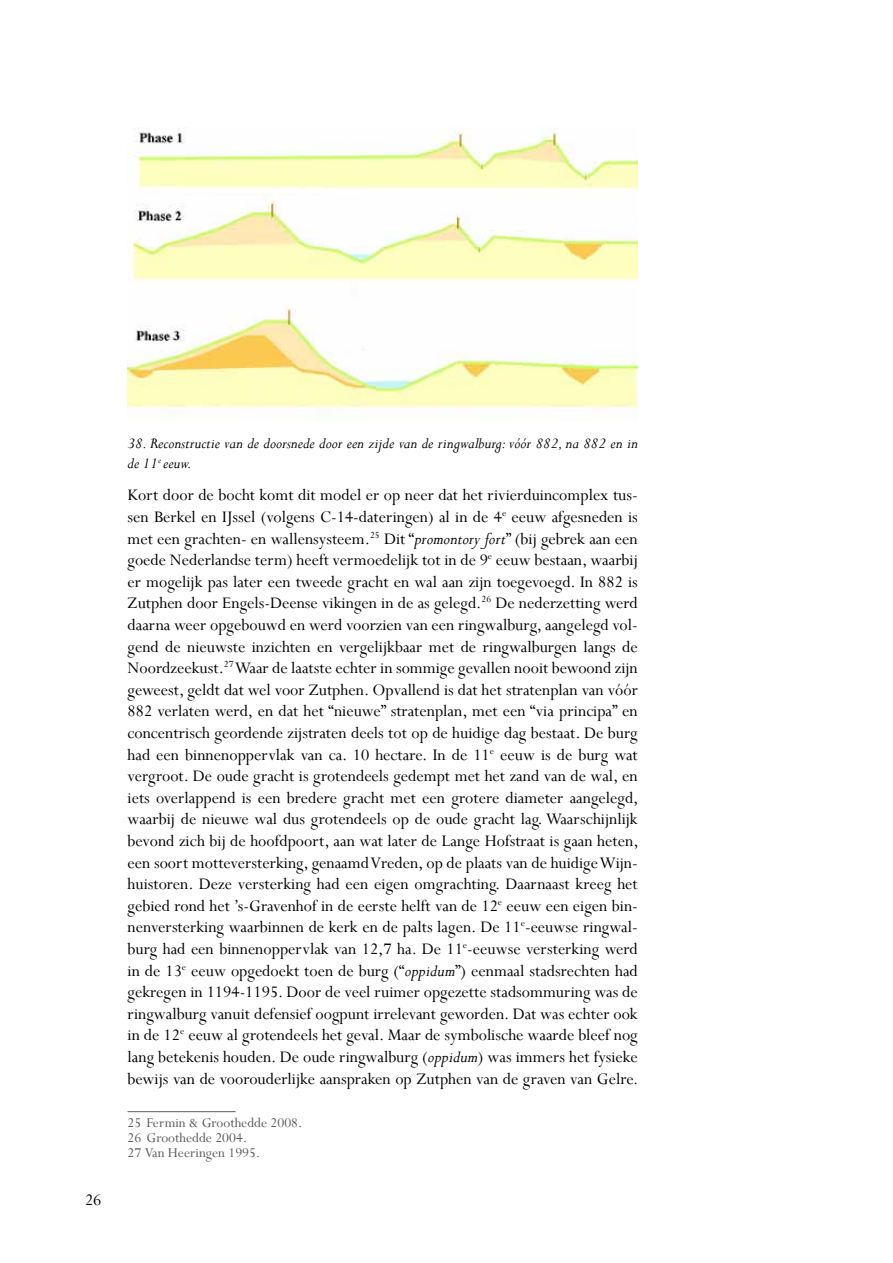
<style>
.page{position:relative;width:893px;height:1263px;background:#fff}
.page>*{position:absolute;margin:0;border:0;box-sizing:border-box;transform-origin:0 0}
.t1{font:18px/21.6px "Perpetua";color:#000;text-align:justify}
.t2{font:italic 16.5px/19.8px "Perpetua";color:#000}
.t3{font:15px/15px "Perpetua";color:#58595b}
.s1{font-style:italic}
</style>
<div class="page">
<hr style="left:128px;top:1111px;width:108px;height:1px;background:#58595b">
<img style="left:128px;top:128px;width:510px;height:281px">
<p class="t1" style="left:85px;top:1189px;width:18px">26</p>
<p class="t2" style="left:128px;top:433px;width:512px">38. Reconstructie van de doorsnede door een zijde van de ringwalburg: vóór 882, na 882 en in de 11<sup>e</sup> eeuw.</p>
<p class="t1" style="left:128px;top:484px;width:512px">Kort door de bocht komt dit model er op neer dat het rivierduincomplex tus&shy;sen Berkel en IJssel (volgens C-14-dateringen) al in de 4<sup>e</sup> eeuw afgesneden is met een grachten- en wallensysteem.<sup>25</sup> Dit “<span class="s1">promontory fort</span>” (bij gebrek aan een goede Nederlandse term) heeft vermoedelijk tot in de 9<sup>e</sup> eeuw bestaan, waarbij er mogelijk pas later een tweede gracht en wal aan zijn toegevoegd. In 882 is Zutphen door Engels-Deense vikingen in de as gelegd.<sup>26</sup> De nederzetting werd daarna weer opgebouwd en werd voorzien van een ringwalburg, aangelegd vol&shy;gend de nieuwste inzichten en vergelijkbaar met de ringwalburgen langs de Noordzeekust.<sup>27</sup> Waar de laatste echter in sommige gevallen nooit bewoond zijn geweest, geldt dat wel voor Zutphen. Opvallend is dat het stratenplan van vóór 882 verlaten werd, en dat het “nieuwe” stratenplan, met een “via principa” en concentrisch geordende zijstraten deels tot op de huidige dag bestaat. De burg had een binnenoppervlak van ca. 10 hectare. In de 11<sup>e</sup> eeuw is de burg wat vergroot. De oude gracht is grotendeels gedempt met het zand van de wal, en iets overlappend is een bredere gracht met een grotere diameter aangelegd, waarbij de nieuwe wal dus grotendeels op de oude gracht lag. Waarschijnlijk bevond zich bij de hoofdpoort, aan wat later de Lange Hofstraat is gaan heten, een soort motteversterking, genaamd Vreden, op de plaats van de huidige Wijn&shy;huistoren. Deze versterking had een eigen omgrachting. Daarnaast kreeg het gebied rond het ’s-Gravenhof in de eerste helft van de 12<sup>e</sup> eeuw een eigen bin&shy;nenversterking waarbinnen de kerk en de palts lagen. De 11<sup>e</sup>-eeuwse ringwal&shy;burg had een binnenoppervlak van 12,7 ha. De 11<sup>e</sup>-eeuwse versterking werd in de 13<sup>e</sup> eeuw opgedoekt toen de burg (“<span class="s1">oppidum</span>”) eenmaal stadsrechten had gekregen in 1194-1195. Door de veel ruimer opgezette stadsommuring was de ringwalburg vanuit defensief oogpunt irrelevant geworden. Dat was echter ook in de 12<sup>e</sup> eeuw al grotendeels het geval. Maar de symbolische waarde bleef nog lang betekenis houden. De oude ringwalburg (<span class="s1">oppidum</span>) was immers het fysieke bewijs van de voorouderlijke aanspraken op Zutphen van de graven van Gelre.</p>
<p class="t3" style="left:128px;top:1114px;width:176px">25 Fermin &amp; Groothedde 2008.<br>26 Groothedde 2004.<br>27 Van Heeringen 1995.</p>
</div>
